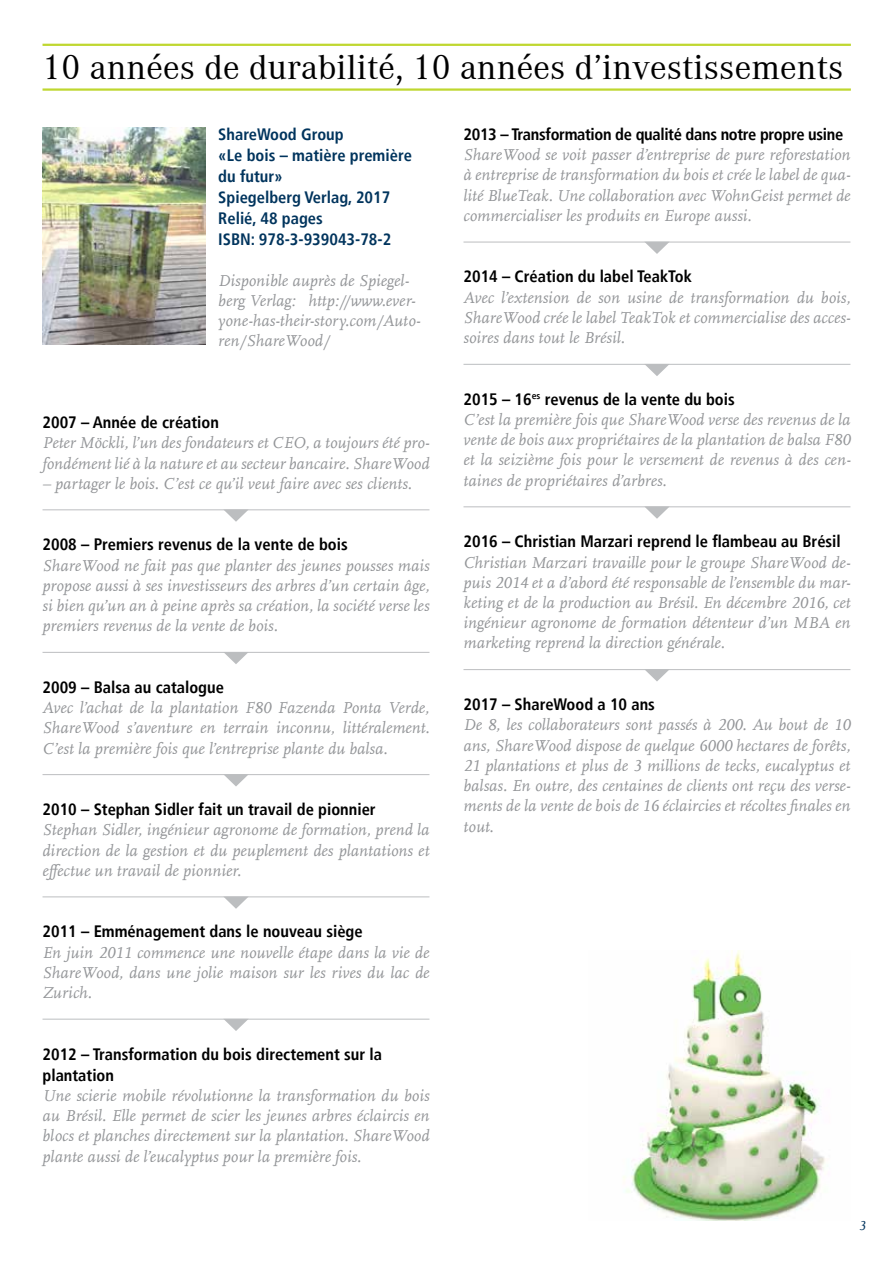
<style>
.page{position:relative;width:893px;height:1263px;background:#fff}
.page>*{position:absolute;margin:0;border:0;box-sizing:border-box;transform-origin:0 0}
.t1{font:36px "Corporate A";letter-spacing:.005em;color:#000}
.t2{font:italic 16.5px/20.2px "Scala Offc";letter-spacing:.005em;color:#939598;text-align:justify}
.t3{font:700 condensed 16.5px/21px "Frutiger LT";color:#000}
.t4{font:700 condensed 16.5px/21px "Frutiger LT";color:#00345d}
.t5{font:700 condensed 16.5px "Frutiger LT";letter-spacing:-.02em;color:#000}
.t6{font:italic 13.5px "Scala Offc";color:#00345d}
</style>
<div class="page">
<img style="left:43px;top:128px;width:162px;height:217px">
<img style="left:623px;top:950px;width:202px;height:270px">
<svg style="left:223px;top:510px;width:26px;height:12px"></svg>
<hr style="left:43px;top:509px;width:386px;height:1px;background:#bcbec0">
<svg style="left:224px;top:653px;width:24px;height:11px"></svg>
<hr style="left:43px;top:652px;width:386px;height:1px;background:#bcbec0">
<svg style="left:224px;top:775px;width:24px;height:11px"></svg>
<hr style="left:43px;top:774px;width:386px;height:1px;background:#bcbec0">
<svg style="left:223px;top:897px;width:26px;height:12px"></svg>
<hr style="left:43px;top:896px;width:386px;height:1px;background:#bcbec0">
<svg style="left:225px;top:1020px;width:22px;height:11px"></svg>
<hr style="left:43px;top:1019px;width:386px;height:1px;background:#bcbec0">
<svg style="left:646px;top:243px;width:22px;height:11px"></svg>
<hr style="left:463px;top:242px;width:387px;height:1px;background:#bcbec0">
<svg style="left:645px;top:365px;width:24px;height:11px"></svg>
<hr style="left:463px;top:364px;width:387px;height:1px;background:#bcbec0">
<svg style="left:644px;top:507px;width:26px;height:12px"></svg>
<hr style="left:463px;top:506px;width:387px;height:1px;background:#bcbec0">
<svg style="left:645px;top:670px;width:24px;height:11px"></svg>
<hr style="left:463px;top:669px;width:387px;height:1px;background:#bcbec0">
<hr style="left:43px;top:44px;width:808px;height:2px;background:#bfd730">
<hr style="left:43px;top:88px;width:808px;height:3px;background:#bfd730">
<h1 class="t1" style="left:43px;top:43px;width:802px">10 années de durabilité, 10 années d’investissements</h1>
<p class="t4" style="left:218px;top:124px;width:195px">ShareWood Group<br>«Le bois – matière première du futur»<br>Spiegelberg Verlag, 2017<br>Relié, 48 pages<br>ISBN: 978-3-939043-78-2</p>
<p class="t2" style="left:218px;top:270px;width:204px;text-align:left">Disponible auprès de Spiegel&shy;berg Verlag: http://www.ever&shy;yone-has-their-story.com/Auto&shy;ren/ShareWood/</p>
<p class="t3" style="left:43px;top:412px;width:178px">2007 – Année de création</p>
<p class="t2" style="left:43px;top:433px;width:388px">Peter Möckli, l’un des fondateurs et CEO, a toujours été pro&shy;fondément lié à la nature et au secteur bancaire. ShareWood</p>
<p class="t2" style="left:43px;top:473px;width:371px">– partager le bois. C’est ce qu’il veut faire avec ses clients.</p>
<p class="t3" style="left:43px;top:534px;width:307px">2008 – Premiers revenus de la vente de bois</p>
<p class="t2" style="left:43px;top:555px;width:388px">ShareWood ne fait pas que planter des jeunes pousses mais propose aussi à ses investisseurs des arbres d’un certain âge, si bien qu’un an à peine après sa création, la société verse les premiers revenus de la vente de bois.</p>
<p class="t3" style="left:43px;top:676px;width:183px">2009 – Balsa au catalogue</p>
<p class="t2" style="left:43px;top:698px;width:388px">Avec l’achat de la plantation F80 Fazenda Ponta Verde, ShareWood s’aventure en terrain inconnu, littéralement.<br>C’est la première fois que l’entreprise plante du balsa.</p>
<p class="t3" style="left:43px;top:799px;width:335px">2010 – Stephan Sidler fait un travail de pionnier</p>
<p class="t2" style="left:43px;top:820px;width:388px">Stephan Sidler, ingénieur agronome de formation, prend la direction de la gestion et du peuplement des plantations et effectue un travail de pionnier.</p>
<p class="t3" style="left:43px;top:921px;width:322px">2011 – Emménagement dans le nouveau siège</p>
<p class="t2" style="left:43px;top:942px;width:388px">En juin 2011 commence une nouvelle étape dans la vie de ShareWood, dans une jolie maison sur les rives du lac de Zurich.</p>
<p class="t3" style="left:43px;top:1043px;width:341px">2012 – Transformation du bois directement sur la plantation</p>
<p class="t2" style="left:43px;top:1085px;width:388px">Une scierie mobile révolutionne la transformation du bois au Brésil. Elle permet de scier les jeunes arbres éclaircis en blocs et planches directement sur la plantation. ShareWood plante aussi de l’eucalyptus pour la première fois.</p>
<p class="t5" style="left:463px;top:124px;width:381px">2013 – Transformation de qualité dans notre propre usine</p>
<p class="t2" style="left:463px;top:145px;width:388px">ShareWood se voit passer d’entreprise de pure reforestation à entreprise de transformation du bois et crée le label de qua&shy;lité BlueTeak. Une collaboration avec WohnGeist permet de commercialiser les produits en Europe aussi.</p>
<p class="t3" style="left:463px;top:266px;width:230px">2014 – Création du label TeakTok</p>
<p class="t2" style="left:463px;top:287px;width:388px">Avec l’extension de son usine de transformation du bois, ShareWood crée le label TeakTok et commercialise des acces&shy;soires dans tout le Brésil.</p>
<p class="t3" style="left:463px;top:388px;width:273px">2015 – 16<sup>es</sup> revenus de la vente du bois</p>
<p class="t2" style="left:463px;top:410px;width:388px">C’est la première fois que ShareWood verse des revenus de la vente de bois aux propriétaires de la plantation de balsa F80 et la seizième fois pour le versement de revenus à des cen&shy;taines de propriétaires d’arbres.</p>
<p class="t3" style="left:463px;top:531px;width:379px">2016 – Christian Marzari reprend le flambeau au Brésil</p>
<p class="t2" style="left:463px;top:552px;width:388px">Christian Marzari travaille pour le groupe ShareWood de&shy;puis 2014 et a d’abord été responsable de l’ensemble du mar&shy;keting et de la production au Brésil. En décembre 2016, cet ingénieur agronome de formation détenteur d’un MBA en marketing reprend la direction générale.</p>
<p class="t3" style="left:463px;top:694px;width:193px">2017 – ShareWood a 10 ans</p>
<p class="t2" style="left:463px;top:715px;width:388px">De 8, les collaborateurs sont passés à 200. Au bout de 10 ans, ShareWood dispose de quelque 6000 hectares de forêts, 21 plantations et plus de 3 millions de tecks, eucalyptus et balsas. En outre, des centaines de clients ont reçu des verse&shy;ments de la vente de bois de 16 éclaircies et récoltes finales en tout.</p>
<p class="t6" style="left:859px;top:1218px;width:8px">3</p>
</div>
